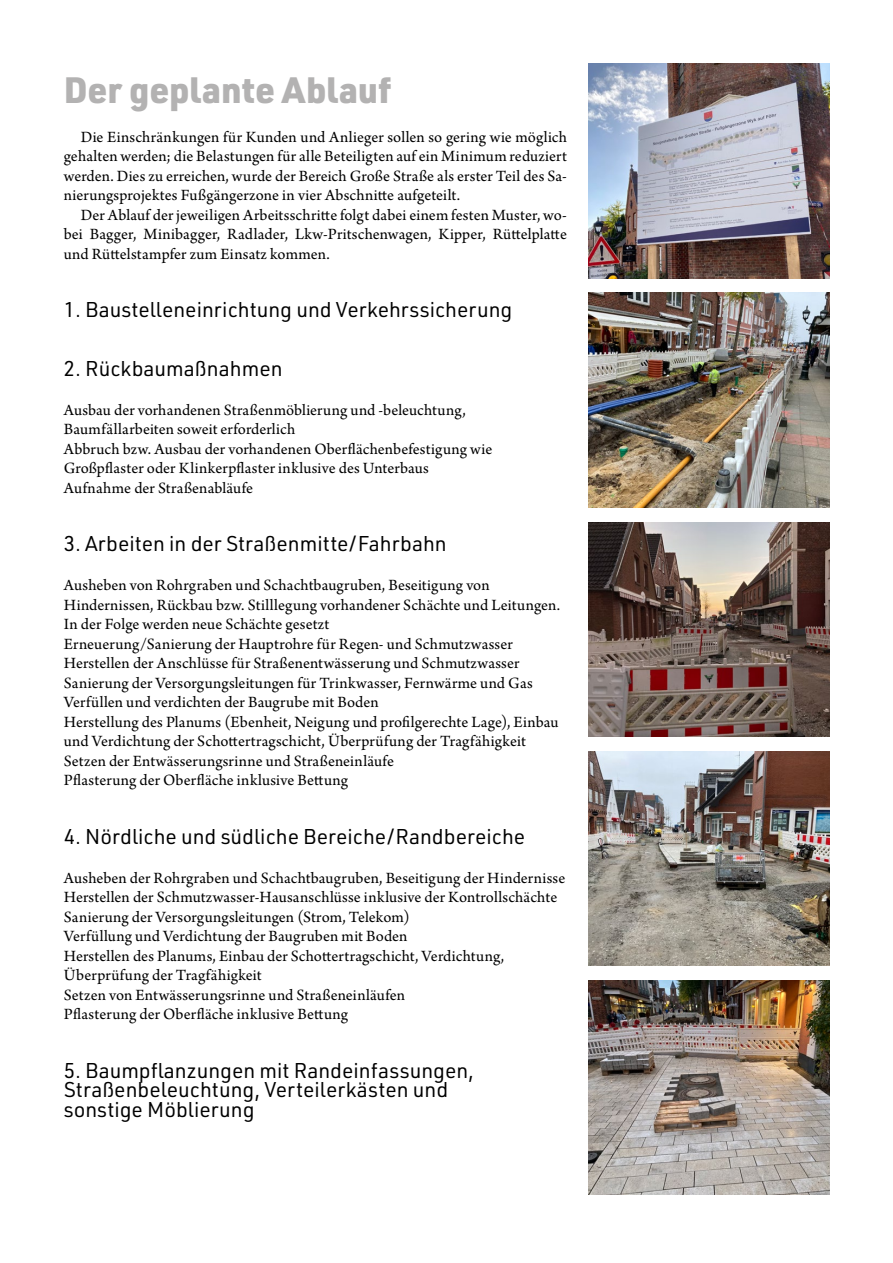
<style>
.page{position:relative;width:893px;height:1263px;background:#fff}
.page>*{position:absolute;margin:0;border:0;box-sizing:border-box;transform-origin:0 0}
.t1{font:900 36px "URWDIN";letter-spacing:-.005em;color:#b3b2b2}
.t2{font:21px/19.5px "URWDIN";color:#000}
.t3{font:16.5px/19.5px "Arno Pro";letter-spacing:.005em;color:#000}
</style>
<div class="page">
<img style="left:588px;top:64px;width:241px;height:214px">
<img style="left:588px;top:293px;width:241px;height:214px">
<img style="left:588px;top:522px;width:241px;height:215px">
<img style="left:588px;top:751px;width:241px;height:215px">
<img style="left:588px;top:980px;width:241px;height:215px">
<h1 class="t1" style="left:64px;top:65px;width:329px">Der geplante Ablauf</h1>
<p class="t3" style="left:64px;top:128px;width:505px;text-align:justify;text-indent:17px">Die Einschränkungen für Kunden und Anlieger sollen so gering wie möglich gehalten werden; die Belastungen für alle Beteiligten auf ein Minimum reduziert werden. Dies zu erreichen, wurde der Bereich Große Straße als erster Teil des Sa&shy;nierungsprojektes Fußgängerzone in vier Abschnitte aufgeteilt.</p>
<p class="t3" style="left:64px;top:206px;width:505px;text-align:justify;text-indent:17px">Der Ablauf der jeweiligen Arbeitsschritte folgt dabei einem festen Muster, wo&shy;bei Bagger, Minibagger, Radlader, Lkw-Pritschenwagen, Kipper, Rüttelplatte und Rüttelstampfer zum Einsatz kommen.</p>
<p class="t2" style="left:64px;top:299px;width:450px">1. Baustelleneinrichtung und Verkehrssicherung</p>
<p class="t2" style="left:64px;top:358px;width:220px">2. Rückbaumaßnahmen</p>
<p class="t3" style="left:64px;top:401px;width:430px">Ausbau der vorhandenen Straßenmöblierung und -beleuchtung, Baumfällarbeiten soweit erforderlich<br>Abbruch bzw. Ausbau der vorhandenen Oberflächenbefestigung wie Großpflaster oder Klinkerpflaster inklusive des Unterbaus Aufnahme der Straßenabläufe</p>
<p class="t2" style="left:64px;top:533px;width:384px">3. Arbeiten in der Straßenmitte/Fahrbahn</p>
<p class="t3" style="left:64px;top:576px;width:498px">Ausheben von Rohrgraben und Schachtbaugruben, Beseitigung von Hindernissen, Rückbau bzw. Stilllegung vorhandener Schächte und Leitungen.<br>In der Folge werden neue Schächte gesetzt<br>Erneuerung/Sanierung der Hauptrohre für Regen- und Schmutzwasser Herstellen der Anschlüsse für Straßenentwässerung und Schmutzwasser Sanierung der Versorgungsleitungen für Trinkwasser, Fernwärme und Gas Verfüllen und verdichten der Baugrube mit Boden<br>Herstellung des Planums (Ebenheit, Neigung und profilgerechte Lage), Einbau und Verdichtung der Schottertragschicht, Überprüfung der Tragfähigkeit Setzen der Entwässerungsrinne und Straßeneinläufe<br>Pflasterung der Oberfläche inklusive Bettung</p>
<p class="t2" style="left:64px;top:826px;width:463px">4. Nördliche und südliche Bereiche/Randbereiche</p>
<p class="t3" style="left:64px;top:869px;width:503px">Ausheben der Rohrgraben und Schachtbaugruben, Beseitigung der Hindernisse Herstellen der Schmutzwasser-Hausanschlüsse inklusive der Kontrollschächte Sanierung der Versorgungsleitungen (Strom, Telekom)<br>Verfüllung und Verdichtung der Baugruben mit Boden<br>Herstellen des Planums, Einbau der Schottertragschicht, Verdichtung, Überprüfung der Tragfähigkeit<br>Setzen von Entwässerungsrinne und Straßeneinläufen<br>Pflasterung der Oberfläche inklusive Bettung</p>
<p class="t2" style="left:64px;top:1060px;width:412px">5. Baumpflanzungen mit Randeinfassungen,<br>Straßenbeleuchtung, Verteilerkästen und sonstige Möblierung</p>
</div>
